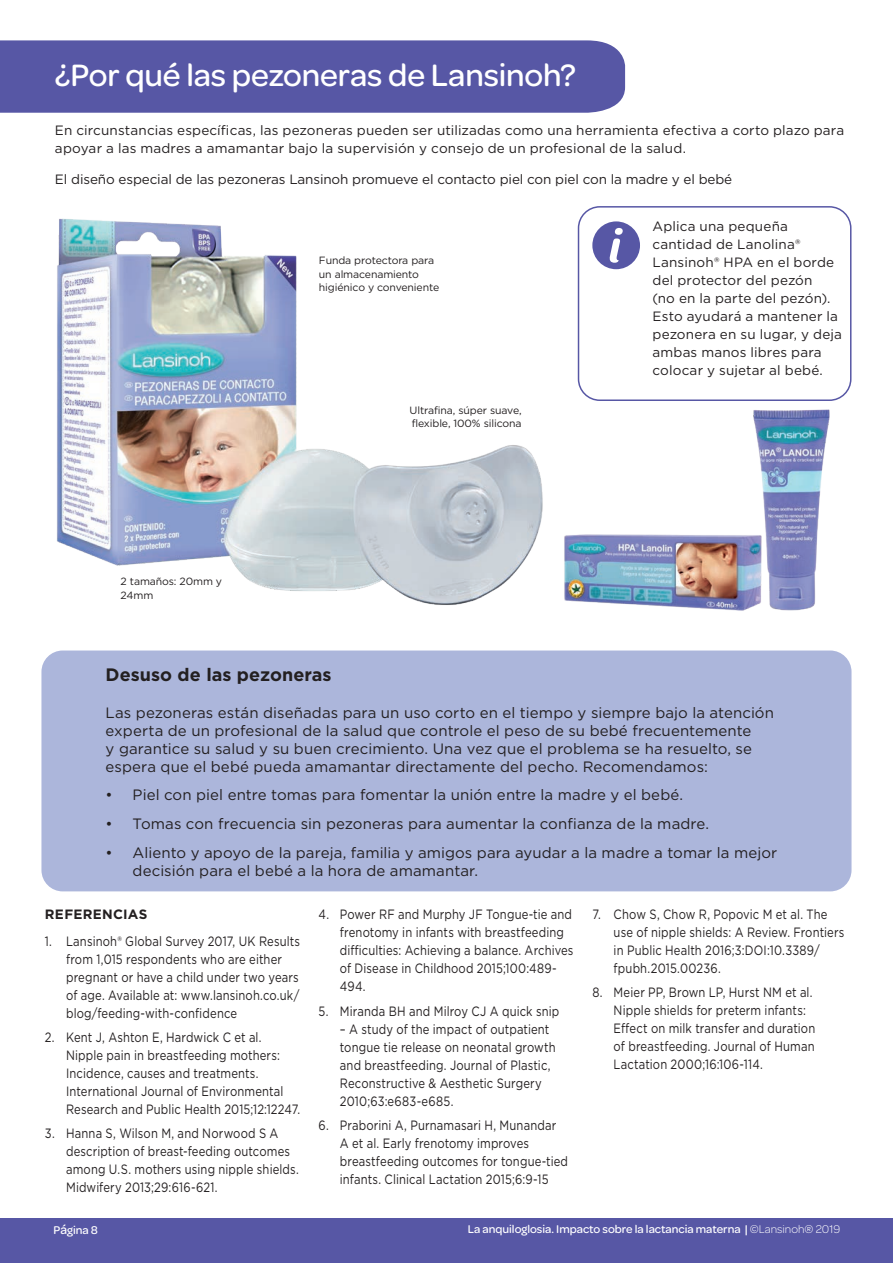
<style>
.page{position:relative;width:893px;height:1263px;background:#fff}
.page>*{position:absolute;margin:0;border:0;box-sizing:border-box;transform-origin:0 0}
.t1{font:500 33px "Omnes";letter-spacing:-.005em;color:#fff}
.t2{font:700 18px "Gotham";letter-spacing:.005em;color:#231f20}
.t3{font:15px/18px "Gotham";letter-spacing:.005em;color:#231f20}
.t4{font:13.5px/18px "Gotham";letter-spacing:.01em;color:#231f20;scale:.83 1}
.t5{font:13.5px/18px "Gotham";letter-spacing:.01em;color:#231f20}
.t6{font:13.5px "Gotham";letter-spacing:-.01em;color:#231f20}
.t7{font:700 13.5px "Gotham";letter-spacing:.02em;color:#231f20}
.t8{font:500 12px "Omnes";color:#fff}
.t9{font:10.5px/13.5px "Gotham";letter-spacing:-.01em;color:#231f20}
.s1{font-size:13.5px}
.s2{font-weight:300}
</style>
<div class="page">
<div style="left:0;top:1218px;width:893px;height:45px;background:#5757a5"></div>
<div style="left:0;top:40px;width:625px;height:73px;background:#5757a5"></div>
<div style="left:578px;top:206px;width:273px;height:195px;border:2px solid #5757a5;border-radius:21px"></div>
<div style="left:592px;top:221px;width:48px;height:48px;background:#5757a5;border-radius:50%"></div>
<svg style="left:609px;top:228px;width:14px;height:35px"></svg>
<div style="left:41px;top:650px;width:810px;height:241px;background:#acb6db;border-radius:21px"></div>
<img style="left:57px;top:218px;width:486px;height:387px">
<img style="left:564px;top:409px;width:266px;height:202px">
<h1 class="t1" style="left:55px;top:52px;width:523px">¿Por qué las pezoneras de Lansinoh?</h1>
<p class="t5" style="left:55px;top:121px;width:791px">En circunstancias específicas, las pezoneras pueden ser utilizadas como una herramienta efectiva a corto plazo para apoyar a las madres a amamantar bajo la supervisión y consejo de un profesional de la salud.</p>
<p class="t6" style="left:55px;top:170px;width:679px">El diseño especial de las pezoneras Lansinoh promueve el contacto piel con piel con la madre y el bebé</p>
<p class="t9" style="left:121px;top:574px;width:103px">2 tamaños: 20mm y<br>24mm</p>
<p class="t9" style="left:319px;top:253px;width:122px">Funda protectora para un almacenamiento higiénico y conveniente</p>
<p class="t9" style="left:410px;top:403px;width:114px">Ultrafina, súper suave, flexible, 100% silicona</p>
<p class="t5" style="left:652px;top:217px;width:191px">Aplica una pequeña cantidad de Lanolina®<br>Lansinoh® HPA en el borde del protector del pezón<br>(no en la parte del pezón).<br>Esto ayudará a mantener la pezonera en su lugar, y deja ambas manos libres para colocar y sujetar al bebé.</p>
<h2 class="t2" style="left:106px;top:662px;width:227px">Desuso de las pezoneras</h2>
<p class="t3" style="left:106px;top:703px;width:670px">Las pezoneras están diseñadas para un uso corto en el tiempo y siempre bajo la atención experta de un profesional de la salud que controle el peso de su bebé frecuentemente<br>y garantice su salud y su buen crecimiento. Una vez que el problema se ha resuelto, se espera que el bebé pueda amamantar directamente del pecho. Recomendamos:</p>
<p class="t3" style="left:106px;top:786px;width:579px">• Piel con piel entre tomas para fomentar la unión entre la madre y el bebé.</p>
<p class="t3" style="left:106px;top:814px;width:605px">• Tomas con frecuencia sin pezoneras para aumentar la confianza de la madre.</p>
<p class="t3" style="left:133px;top:843px;width:646px;text-indent:-27px">• Aliento y apoyo de la pareja, familia y amigos para ayudar a la madre a tomar la mejor decisión para el bebé a la hora de amamantar.</p>
<p class="t7" style="left:45px;top:905px;width:104px">REFERENCIAS</p>
<p class="t4" style="left:66px;top:932px;width:283px;text-indent:-21px">1. Lansinoh® Global Survey 2017, UK Results from 1,015 respondents who are either pregnant or have a child under two years of age. Available at: www.lansinoh.co.uk/ blog/feeding-with-confidence</p>
<p class="t4" style="left:66px;top:1028px;width:284px;text-indent:-21px">2. Kent J, Ashton E, Hardwick C et al.<br>Nipple pain in breastfeeding mothers:<br>Incidence, causes and treatments.<br>International Journal of Environmental Research and Public Health 2015;12:12247.</p>
<p class="t4" style="left:66px;top:1124px;width:282px;text-indent:-21px">3. Hanna S, Wilson M, and Norwood S A description of breast-feeding outcomes among U.S. mothers using nipple shields.<br>Midwifery 2013;29:616-621.</p>
<p class="t4" style="left:340px;top:905px;width:283px;text-indent:-21px">4. Power RF and Murphy JF Tongue-tie and frenotomy in infants with breastfeeding difficulties: Achieving a balance. Archives of Disease in Childhood 2015;100:489- 494.</p>
<p class="t4" style="left:319px;top:1001px;width:292px">5. Miranda BH and Milroy CJ A quick snip</p>
<p class="t4" style="left:340px;top:1019px;width:262px">– A study of the impact of outpatient tongue tie release on neonatal growth and breastfeeding. Journal of Plastic, Reconstructive &amp; Aesthetic Surgery 2010;63:e683-e685.</p>
<p class="t4" style="left:340px;top:1116px;width:276px;text-indent:-21px">6. Praborini A, Purnamasari H, Munandar A et al. Early frenotomy improves breastfeeding outcomes for tongue-tied infants. Clinical Lactation 2015;6:9-15</p>
<p class="t4" style="left:614px;top:905px;width:279px;text-indent:-21px">7. Chow S, Chow R, Popovic M et al. The use of nipple shields: A Review. Frontiers in Public Health 2016;3:DOI:10.3389/ fpubh.2015.00236.</p>
<p class="t4" style="left:614px;top:983px;width:244px;text-indent:-21px">8. Meier PP, Brown LP, Hurst NM et al.<br>Nipple shields for preterm infants:<br>Effect on milk transfer and duration of breastfeeding. Journal of Human Lactation 2000;16:106-114.</p>
<p class="t8" style="left:54px;top:1222px;width:46px">P<span class="s1">á</span>gina 8</p>
<p class="t8" style="left:468px;top:1221px;width:374px">La anquiloglosia. Impacto sobre la lactancia materna | <span class="s2">©Lansinoh® 2019</span></p>
</div>
